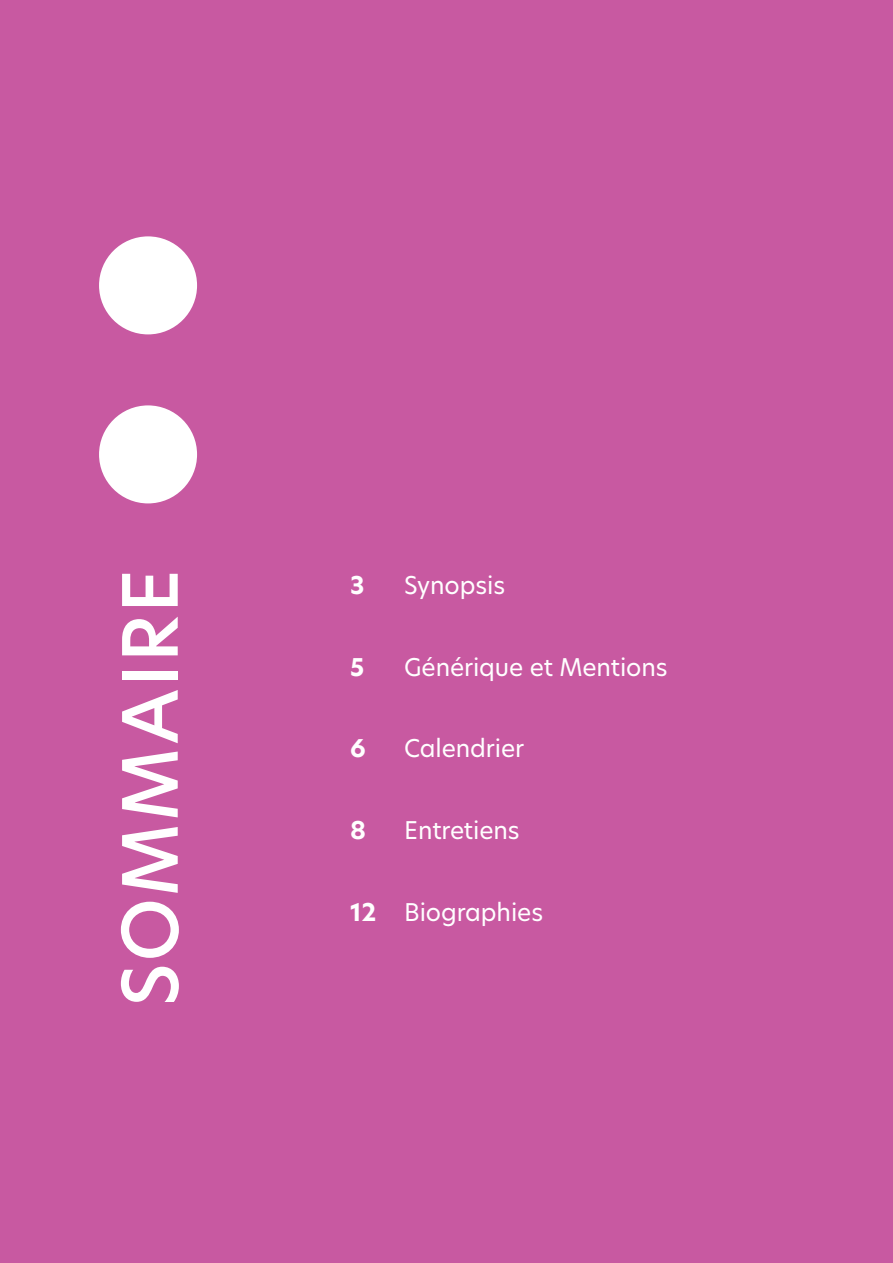
<style>
.page{position:relative;width:893px;height:1263px;background:#c859a1}
.page>*{position:absolute;margin:0;border:0;box-sizing:border-box;transform-origin:0 0}
._02_AUTEUR_Moyen{font:500 74.85px "New Hero";letter-spacing:.025em;color:#fff}
.Auteurs-petit{font:24px "New Hero";letter-spacing:-.005em;color:#fff}
.Auteurs-petit-2{font:700 24px "New Hero";color:#fff}
.s1{font-weight:700}
</style>
<div class="page">
<div style="left:99px;top:236px;width:98px;height:98px;background:#fff;border-radius:50%"></div>
<div style="left:99px;top:405px;width:98px;height:98px;background:#fff;border-radius:50%"></div>
<p class="_02_AUTEUR_Moyen" style="left:99px;top:1006px;width:439px;rotate:-90deg">SOMMAIRE</p>
<p class="Auteurs-petit-2" style="left:350px;top:568px;width:16px">3</p>
<p class="Auteurs-petit" style="left:404px;top:568px;width:102px">Synopsis</p>
<p class="Auteurs-petit-2" style="left:350px;top:650px;width:16px">5</p>
<p class="Auteurs-petit" style="left:404px;top:650px;width:265px">Générique et Mentions</p>
<p class="Auteurs-petit-2" style="left:350px;top:732px;width:17px">6</p>
<p class="Auteurs-petit" style="left:404px;top:732px;width:121px">Calendrier</p>
<p class="Auteurs-petit-2" style="left:350px;top:814px;width:17px">8</p>
<p class="Auteurs-petit" style="left:404px;top:814px;width:117px">Entretiens</p>
<p class="Auteurs-petit" style="left:350px;top:896px;width:194px"><span class="s1">12</span> Biographies</p>
</div>
